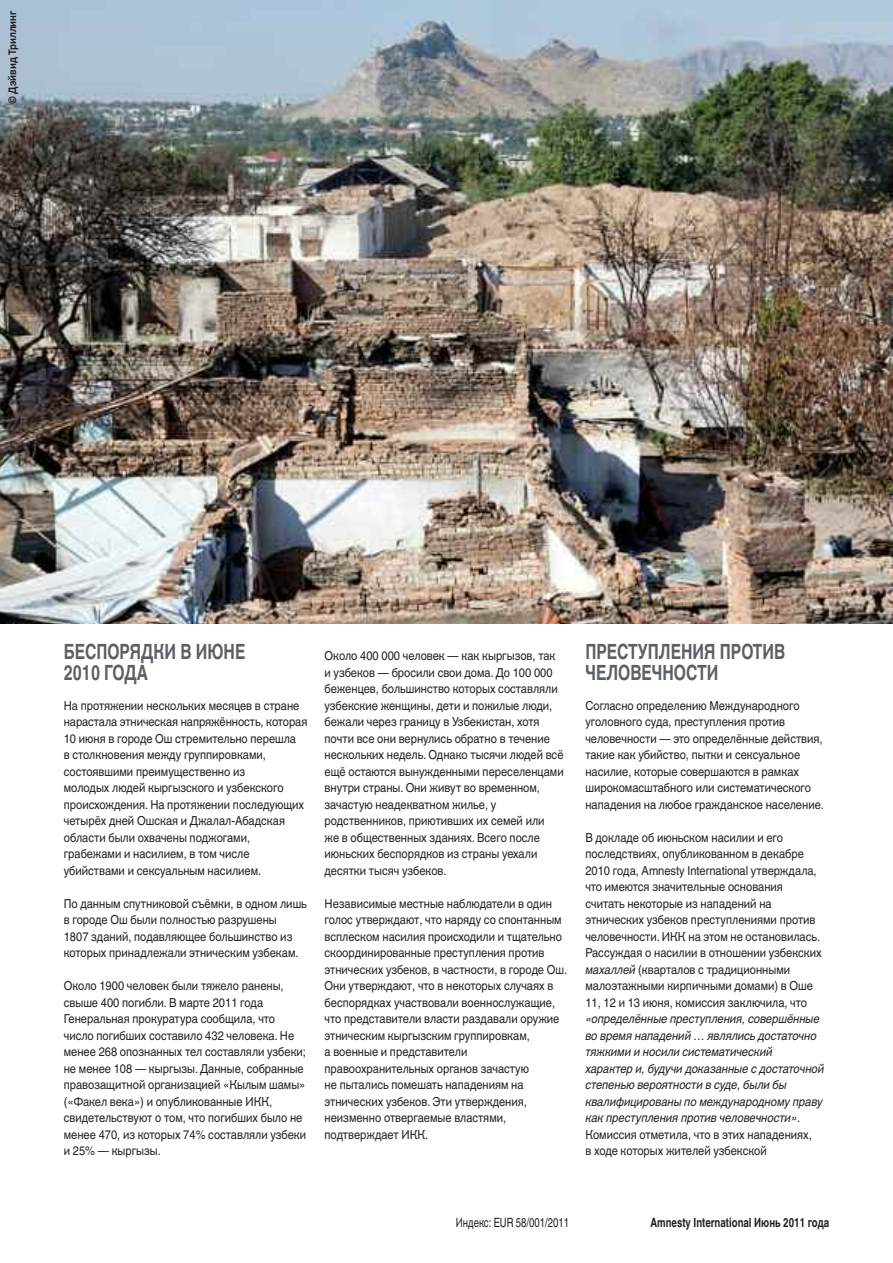
<style>
.page{position:relative;width:893px;height:1263px;background:#fff}
.page>*{position:absolute;margin:0;border:0;box-sizing:border-box;transform-origin:0 0}
.t1{font:700 21px/21px "Amnesty Helvetica World";color:#5a6065;scale:.75 1}
.t2{font:700 12.75px "Amnesty Helvetica World";color:#201e21;scale:.75 1}
.t3{font:12.75px "Amnesty Helvetica World";color:#201e21;scale:.75 1}
.t4{font:12.3px/16.5px "Amnesty Helvetica World";color:#201e21;scale:.9 1}
.t5{font:italic 12.3px/16.5px "Amnesty Helvetica World";color:#201e21;scale:.9 1}
.t6{font:700 10.5px "Amnesty Helvetica World";color:#201e21;scale:.9 1}
.s1{font-style:italic}
.s2{font-style:normal}
</style>
<div class="page">
<img style="left:0;top:0;width:893px;height:624px">
<p class="t6" style="left:6px;top:104px;width:105px;rotate:-90deg">© Дэйвид Триллинг</p>
<h1 class="t1" style="left:64px;top:642px;width:244px">БЕСПОРЯДКИ В ИЮНЕ<br>2010 ГОДА</h1>
<p class="t4" style="left:64px;top:697px;width:272px">На протяжении нескольких месяцев в стране нарастала этническая напряжённость, которая 10 июня в городе Ош стремительно перешла<br>в столкновения между группировками, состоявшими преимущественно из<br>молодых людей кыргызского и узбекского происхождения. На протяжении последующих четырёх дней Ошская и Джалал-Абадская области были охвачены поджогами, грабежами и насилием, в том числе убийствами и сексуальным насилием.</p>
<p class="t4" style="left:64px;top:895px;width:272px">По данным спутниковой съёмки, в одном лишь в городе Ош были полностью разрушены<br>1807 зданий, подавляющее большинство из которых принадлежали этническим узбекам.</p>
<p class="t4" style="left:64px;top:978px;width:271px">Около 1900 человек были тяжело ранены, свыше 400 погибли. В марте 2011 года Генеральная прокуратура сообщила, что число погибших составило 432 человека. Не менее 268 опознанных тел составляли узбеки; не менее 108 — кыргызы. Данные, собранные правозащитной организацией «Кылым шамы» («Факел века») и опубликованные ИКК, свидетельствуют о том, что погибших было не менее 470, из которых 74% составляли узбеки и 25% — кыргызы.</p>
<p class="t4" style="left:325px;top:648px;width:267px">Около 400 000 человек — как кыргызов, так и узбеков — бросили свои дома. До 100 000 беженцев, большинство которых составляли узбекские женщины, дети и пожилые люди, бежали через границу в Узбекистан, хотя почти все они вернулись обратно в течение нескольких недель. Однако тысячи людей всё ещё остаются вынужденными переселенцами внутри страны. Они живут во временном, зачастую неадекватном жилье, у родственников, приютивших их семей или<br>же в общественных зданиях. Всего после июньских беспорядков из страны уехали десятки тысяч узбеков.</p>
<p class="t4" style="left:325px;top:895px;width:271px">Независимые местные наблюдатели в один голос утверждают, что наряду со спонтанным всплеском насилия происходили и тщательно скоординированные преступления против этнических узбеков, в частности, в городе Ош.<br>Они утверждают, что в некоторых случаях в беспорядках участвовали военнослужащие, что представители власти раздавали оружие этническим кыргызским группировкам,<br>а военные и представители правоохранительных органов зачастую<br>не пытались помешать нападениям на этнических узбеков. Эти утверждения, неизменно отвергаемые властями, подтверждает ИКК.</p>
<h1 class="t1" style="left:585px;top:642px;width:268px">ПРЕСТУПЛЕНИЯ ПРОТИВ<br>ЧЕЛОВЕЧНОСТИ</h1>
<p class="t4" style="left:585px;top:697px;width:267px">Согласно определению Международного уголовного суда, преступления против человечности — это определённые действия, такие как убийство, пытки и сексуальное насилие, которые совершаются в рамках широкомасштабного или систематического нападения на любое гражданское население.</p>
<p class="t4" style="left:585px;top:829px;width:264px">В докладе об июньском насилии и его последствиях, опубликованном в декабре 2010 года, Amnesty International утверждала, что имеются значительные основания считать некоторые из нападений на этнических узбеков преступлениями против человечности. ИКК на этом не остановилась.<br>Рассуждая о насилии в отношении узбекских <span class="s1">махаллей</span> (кварталов с традиционными малоэтажными кирпичными домами) в Оше 11, 12 и 13 июня, комиссия заключила, что</p>
<p class="t5" style="left:585px;top:1011px;width:267px">«определённые преступления, совершённые во время нападений … являлись достаточно тяжкими и носили систематический<br>характер и, будучи доказанные с достаточной степенью вероятности в суде, были бы квалифицированы по международному праву как преступления против человечности»<span class="s2">.<br>Комиссия отметила, что в этих нападениях,<br>в ходе которых жителей узбекской</span></p>
<p class="t3" style="left:456px;top:1215px;width:152px">Индекс: EUR 58/001/2011</p>
<p class="t2" style="left:650px;top:1215px;width:240px">Amnesty International Июнь 2011 года</p>
</div>
